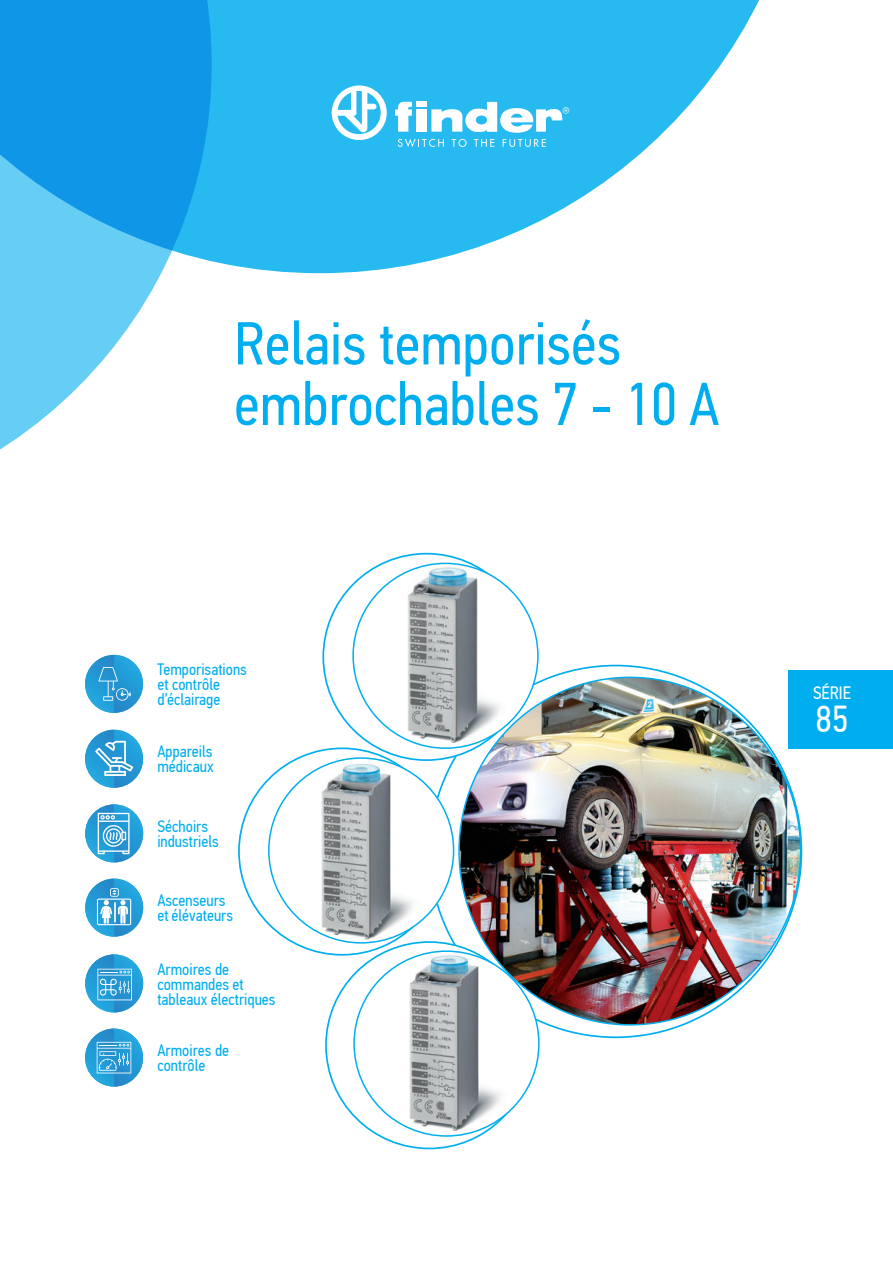
<style>
.page{position:relative;width:893px;height:1263px;background:#fff}
.page>*{position:absolute;margin:0;border:0;box-sizing:border-box;transform-origin:0 0}
.Normale{font:60.6px "PF Din Text Cond Pro";color:#00aeef}
.t1{font:37.5px "PF Din Text Cond Pro";color:#fff}
.t2{font:18px "PF Din Text Cond Pro";color:#fff}
.t3{font:16.5px/15px "PF Din Text Cond Pro";color:#00aeef}
</style>
<div class="page">
<div style="left:788px;top:670px;width:105px;height:78px;background:#00aeef"></div>
<img style="left:391px;top:563px;width:119px;height:185px">
<img style="left:305px;top:758px;width:119px;height:185px">
<img style="left:392px;top:953px;width:119px;height:183px">
<img style="left:459px;top:677px;width:342px;height:348px">
<img style="left:85px;top:730px;width:58px;height:58px">
<svg style="left:95px;top:741px;width:38px;height:35px"></svg>
<img style="left:85px;top:879px;width:58px;height:58px">
<svg style="left:97px;top:888px;width:34px;height:37px"></svg>
<hr style="left:114px;top:902px;width:2px;height:21px;background:#fff">
<img style="left:85px;top:804px;width:58px;height:58px">
<svg style="left:98px;top:813px;width:32px;height:41px"></svg>
<img style="left:85px;top:954px;width:58px;height:58px">
<svg style="left:97px;top:969px;width:35px;height:31px"></svg>
<img style="left:85px;top:1028px;width:58px;height:58px">
<svg style="left:97px;top:1042px;width:34px;height:31px"></svg>
<img style="left:85px;top:655px;width:58px;height:58px">
<svg style="left:98px;top:667px;width:33px;height:34px"></svg>
<svg style="left:212px;top:0;width:547px;height:273px;fill:#27baf1"></svg>
<svg style="left:0;top:0;width:212px;height:450px"></svg>
<svg style="left:332px;top:85px;width:55px;height:55px"></svg>
<svg style="left:431px;top:102px;width:138px;height:31px"></svg>
<svg style="left:395px;top:102px;width:17px;height:30px"></svg>
<div style="left:416px;top:109px;width:10px;height:23px;background:#fff"></div>
<div style="left:416px;top:102px;width:10px;height:5px;background:#fff"></div>
<svg style="left:398px;top:139px;width:46px;height:8px"></svg>
<svg style="left:452px;top:139px;width:15px;height:8px"></svg>
<svg style="left:474px;top:139px;width:20px;height:8px"></svg>
<svg style="left:503px;top:139px;width:43px;height:8px"></svg>
<p class="Normale" style="left:234px;top:308px;width:389px">Relais temporisés</p>
<p class="Normale" style="left:234px;top:368px;width:487px">embrochables 7 - 10 A</p>
<p class="t3" style="left:157px;top:662px;width:91px">Temporisations et contrôle d’éclairage</p>
<p class="t3" style="left:157px;top:744px;width:58px">Appareils médicaux</p>
<p class="t3" style="left:157px;top:819px;width:63px">Séchoirs industriels</p>
<p class="t3" style="left:157px;top:893px;width:77px">Ascenseurs et élévateurs</p>
<p class="t3" style="left:157px;top:961px;width:120px">Armoires de commandes et tableaux électriques</p>
<p class="t3" style="left:157px;top:1043px;width:73px">Armoires de contrôle</p>
<p class="t2" style="left:813px;top:682px;width:39px">SÉRIE</p>
<h2 class="t1" style="left:815px;top:697px;width:34px">85</h2>
</div>
